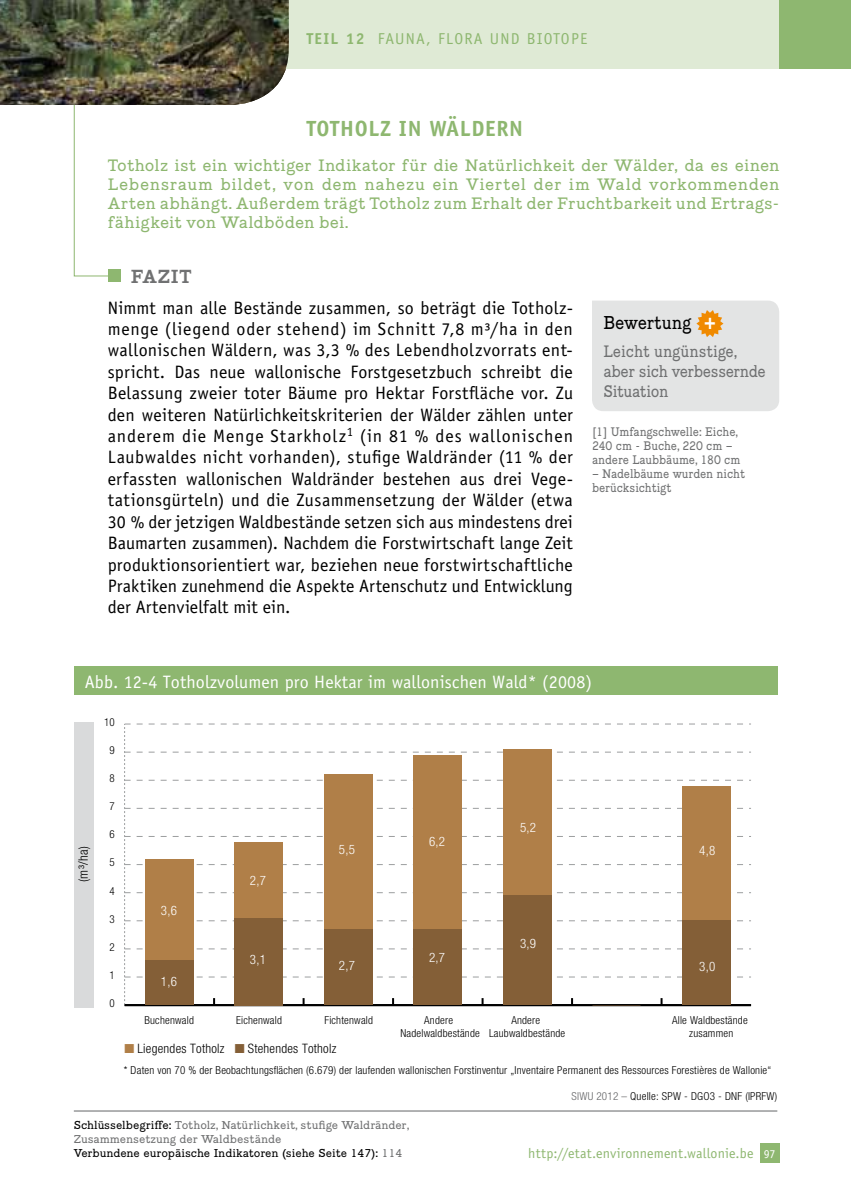
<style>
.page{position:relative;width:851px;height:1191px;background:#fff}
.page>*{position:absolute;margin:0;border:0;box-sizing:border-box;transform-origin:0 0}
.t1{font:700 22px "Officina Sans Std";color:#8eb770}
.t2{font:18px/21.4px "Officina Sans Std";color:#000;text-align:justify}
.t3{font:18px "Officina Sans Std";letter-spacing:.005em;color:#fff}
.t4{font:18px "Piek";letter-spacing:-.01em;color:#000;scale:.9 1}
.t5{font:700 18px "Piek";letter-spacing:.04em;color:#707172}
.t6{font:16px/19.2px "Piek";letter-spacing:.005em;color:#8eb770;text-align:justify}
.t7{font:16px/20px "Piek";letter-spacing:-.02em;color:#707172;scale:.9 1}
.t8{font:15.8px "Officina Sans Std";letter-spacing:.08em;color:#8eb770}
.t9{font:14px "Officina Sans Std";letter-spacing:.01em;color:#8eb770}
.t10{font:300 condensed 13px "Helvetica Neue LT Std";letter-spacing:.02em;color:#000}
.t11{font:300 condensed 13px "Helvetica Neue LT Std";color:#fff}
.t12{font:12px/14px "Piek";letter-spacing:-.005em;color:#707172;scale:.9 1}
.t13{font:300 condensed 11px/13.2px "Helvetica Neue LT Std";letter-spacing:.02em;color:#000;text-align:center}
.t14{font:11px/14px "Piek";color:#707172}
.s1{font-weight:700}
.s2{font-size:32px;color:#fff}
.s3{color:#b07f48}
.s4{color:#845f37}
.s5{color:#646567}
.s6{color:#000}
.s7{font-size:12px;color:#fff}
</style>
<div class="page">
<img style="left:0;top:68px;width:73px;height:37px">
<svg style="left:73px;top:68px;width:279px;height:209px"></svg>
<div style="left:114px;top:249px;width:260px;height:40px;background:#fff"></div>
<div style="left:778px;top:0;width:72px;height:68px;background:#8eb770"></div>
<svg style="left:0;top:0;width:778px;height:68px;fill:#dfead5"></svg>
<div style="left:108px;top:269px;width:12px;height:13px;background:#8eb770"></div>
<div style="left:759px;top:1143px;width:20px;height:19px;background:#8eb770"></div>
<div style="left:74px;top:667px;width:703px;height:28px;background:#8eb770"></div>
<hr style="left:74px;top:1110px;width:703px;height:1px;background:#646567">
<div style="left:74px;top:722px;width:20px;height:285px;background:#d9dadb"></div>
<hr style="left:125px;top:1004px;width:626px;height:2px;background:#000">
<svg style="left:124px;top:723px;width:627px;height:282px"></svg>
<div style="left:145px;top:859px;width:48px;height:101px;background:#b07f48"></div>
<div style="left:235px;top:842px;width:48px;height:76px;background:#b07f48"></div>
<div style="left:324px;top:774px;width:48px;height:155px;background:#b07f48"></div>
<div style="left:413px;top:755px;width:49px;height:174px;background:#b07f48"></div>
<div style="left:503px;top:749px;width:48px;height:146px;background:#b07f48"></div>
<div style="left:682px;top:786px;width:48px;height:134px;background:#b07f48"></div>
<div style="left:145px;top:960px;width:48px;height:45px;background:#845f37"></div>
<div style="left:235px;top:918px;width:48px;height:87px;background:#845f37"></div>
<div style="left:324px;top:929px;width:48px;height:76px;background:#845f37"></div>
<div style="left:413px;top:929px;width:49px;height:76px;background:#845f37"></div>
<div style="left:503px;top:895px;width:48px;height:110px;background:#845f37"></div>
<div style="left:682px;top:920px;width:48px;height:85px;background:#845f37"></div>
<div style="left:592px;top:300px;width:187px;height:111px;background:#e3e4e4"></div>
<p class="t8" style="left:306px;top:30px;width:282px"><span class="s1">TEIL 12</span> FAUNA, FLORA UND BIOTOPE</p>
<p class="t1" style="left:306px;top:115px;width:24px">TOTHOLZ</p>
<p class="t1" style="left:399px;top:115px;width:61px">IN WÄLDERN</p>
<p class="t6" style="left:108px;top:155px;width:673px">Totholz ist ein wichtiger Indikator für die Natürlichkeit der Wälder, da es einen Lebensraum bildet, von dem nahezu ein Viertel der im Wald vorkommenden Arten abhängt. Außerdem trägt Totholz zum Erhalt der Fruchtbarkeit und Ertrags&shy;fähigkeit von Waldböden bei.</p>
<p class="t5" style="left:131px;top:265px;width:62px">Fazit</p>
<p class="t2" style="left:108px;top:297px;width:466px">Nimmt man alle Bestände zusammen, so beträgt die Totholz&shy;menge (liegend oder stehend) im Schnitt 7,8 m³/ha in den wallonischen Wäldern, was 3,3 % des Lebendholzvorrats ent&shy;spricht. Das neue wallonische Forstgesetzbuch schreibt die Belassung zweier toter Bäume pro Hektar Forstfläche vor. Zu den weiteren Natürlichkeitskriterien der Wälder zählen unter anderem die Menge Starkholz<sup>1</sup> (in 81 % des wallonischen Laubwaldes nicht vorhanden), stufige Waldränder (11 % der erfassten wallonischen Waldränder bestehen aus drei Vege&shy;tationsgürteln) und die Zusammensetzung der Wälder (etwa 30 % der jetzigen Waldbestände setzen sich aus mindestens drei Baumarten zusammen). Nachdem die Forstwirtschaft lange Zeit produktionsorientiert war, beziehen neue forstwirtschaftliche Praktiken zunehmend die Aspekte Artenschutz und Entwicklung der Artenvielfalt mit ein.</p>
<p class="t4" style="left:603px;top:312px;width:128px">Bewertung <span class="s2">+</span></p>
<p class="t7" style="left:603px;top:341px;width:182px">Leicht ungünstige, aber sich verbessernde<br>Situation</p>
<p class="t12" style="left:592px;top:424px;width:166px">[1] Umfangschwelle: Eiche,<br>240 cm - Buche, 220 cm – andere Laubbäume, 180 cm</p>
<p class="t12" style="left:592px;top:466px;width:171px">– Nadelbäume wurden nicht berücksichtigt</p>
<p class="t3" style="left:85px;top:671px;width:508px">Abb. 12-4 Totholzvolumen pro Hektar im wallonischen Wald* (2008)</p>
<p class="t13" style="left:104px;top:715px;width:12px">10</p>
<p class="t13" style="left:109px;top:743px;width:7px">9</p>
<p class="t13" style="left:109px;top:771px;width:7px">8</p>
<p class="t10" style="left:76px;top:881px;width:37px;rotate:-90deg">(m³/ha)</p>
<p class="t13" style="left:109px;top:799px;width:7px">7</p>
<p class="t13" style="left:109px;top:827px;width:7px">6</p>
<p class="t13" style="left:109px;top:856px;width:7px">5</p>
<p class="t13" style="left:109px;top:884px;width:7px">4</p>
<p class="t13" style="left:109px;top:912px;width:7px">3</p>
<p class="t13" style="left:109px;top:940px;width:7px">2</p>
<p class="t13" style="left:109px;top:968px;width:7px">1</p>
<p class="t13" style="left:109px;top:996px;width:7px">0</p>
<p class="t11" style="left:161px;top:903px;width:18px">3,6</p>
<p class="t11" style="left:161px;top:974px;width:18px">1,6</p>
<p class="t11" style="left:250px;top:873px;width:18px">2,7</p>
<p class="t11" style="left:250px;top:952px;width:18px">3,1</p>
<p class="t11" style="left:339px;top:842px;width:18px">5,5</p>
<p class="t11" style="left:339px;top:958px;width:18px">2,7</p>
<p class="t11" style="left:429px;top:834px;width:18px">6,2</p>
<p class="t11" style="left:429px;top:950px;width:18px">2,7</p>
<p class="t11" style="left:520px;top:820px;width:18px">5,2</p>
<p class="t11" style="left:520px;top:936px;width:18px">3,9</p>
<p class="t11" style="left:699px;top:843px;width:18px">4,8</p>
<p class="t11" style="left:699px;top:959px;width:18px">3,0</p>
<p class="t13" style="left:236px;top:1013px;width:47px">Eichenwald</p>
<p class="t13" style="left:324px;top:1013px;width:50px">Fichtenwald</p>
<p class="t13" style="left:400px;top:1013px;width:81px">Andere<br>Nadelwaldbestände</p>
<p class="t13" style="left:489px;top:1013px;width:78px">Andere<br>Laubwaldbestände</p>
<p class="t13" style="left:672px;top:1013px;width:77px">Alle Waldbestände zusammen</p>
<p class="t10" style="left:124px;top:1041px;width:213px"><span class="s3">■</span> Liegendes Totholz <span class="s4">■</span> Stehendes Totholz</p>
<p class="t13" style="left:144px;top:1013px;width:51px">Buchenwald</p>
<p class="t13" style="left:124px;top:1063px;width:649px">* Daten von 70 % der Beobachtungsflächen (6.679) der laufenden wallonischen Forstinventur „Inventaire Permanent des Ressources Forestières de Wallonie“</p>
<p class="t13" style="left:571px;top:1089px;width:207px"><span class="s5">SIWU 2012 –</span> Quelle: SPW - DGO3 - DNF (IPRFW)</p>
<p class="t14" style="left:74px;top:1118px;width:337px"><span class="s6">Schlüsselbegriffe:</span> Totholz, Natürlichkeit, stufige Waldränder,<br>Zusammensetzung der Waldbestände<br><span class="s6">Verbundene europäische Indikatoren (siehe Seite 147):</span> 114</p>
<p class="t9" style="left:528px;top:1144px;width:248px">http://etat.environnement.wallonie.be <span class="s7">97</span></p>
</div>
